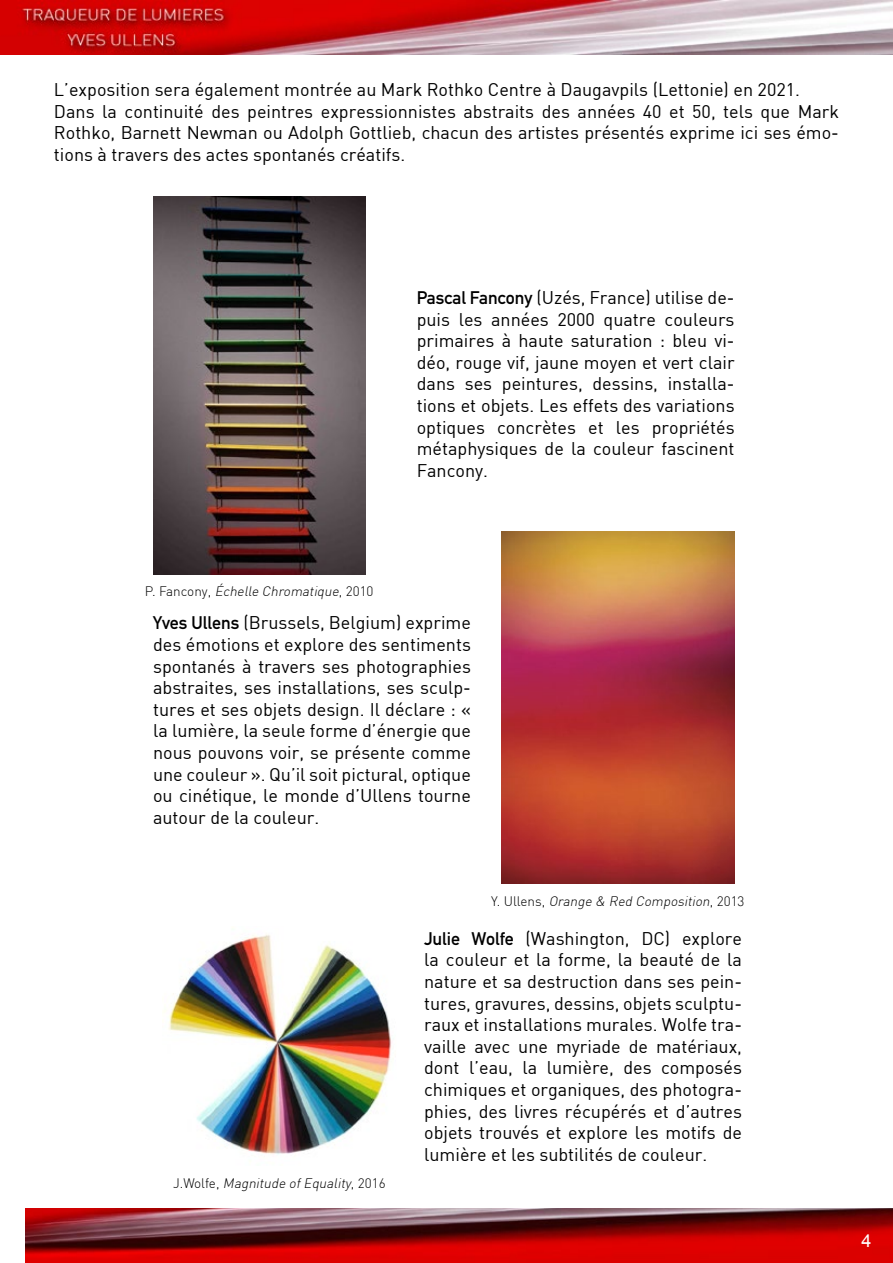
<style>
.page{position:relative;width:893px;height:1263px;background:#fff}
.page>*{position:absolute;margin:0;border:0;box-sizing:border-box;transform-origin:0 0}
.t1{font:18px/21.6px "DIN";color:#000;text-align:justify}
.t2{font:18px "Arial";color:#fff}
.t3{font:italic 300 13.5px "DIN";color:#000}
.s1{font-style:normal}
.s2{font-family:"DIN Alternate";font-weight:700}
</style>
<div class="page">
<img style="left:0;top:0;width:893px;height:54px">
<img style="left:26px;top:1209px;width:867px;height:54px">
<img style="left:153px;top:197px;width:212px;height:377px">
<img style="left:501px;top:531px;width:234px;height:353px">
<img style="left:164px;top:934px;width:228px;height:221px">
<p class="t1" style="left:54px;top:78px;width:786px;text-align:left">L’exposition sera également montrée au Mark Rothko Centre à Daugavpils (Lettonie) en 2021.<br>Dans la continuité des peintres expressionnistes abstraits des années 40 et 50, tels que Mark Rothko, Barnett Newman ou Adolph Gottlieb, chacun des artistes présentés exprime ici ses émo&shy;tions à travers des actes spontanés créatifs.</p>
<p class="t3" style="left:145px;top:583px;width:230px"><span class="s1">P. Fa n c o n y ,</span> Échelle Chromatique<span class="s1">, 2 0 1 0</span></p>
<p class="t1" style="left:417px;top:286px;width:319px"><span class="s2">Pascal Fancony</span> (Uzés, France) utilise de&shy;puis les années 2000 quatre couleurs primaires à haute saturation : bleu vi&shy;déo, rouge vif, jaune moyen et vert clair dans ses peintures, dessins, installa&shy;tions et objets. Les effets des variations optiques concrètes et les propriétés métaphysiques de la couleur fascinent Fancony.</p>
<p class="t1" style="left:153px;top:612px;width:319px"><span class="s2">Yves Ullens</span> (Brussels, Belgium) exprime des émotions et explore des sentiments spontanés à travers ses photographies abstraites, ses installations, ses sculp&shy;tures et ses objets design. Il déclare : « la lumière, la seule forme d’énergie que nous pouvons voir, se présente comme une couleur ». Qu’il soit pictural, optique ou cinétique, le monde d’Ullens tourne autour de la couleur.</p>
<p class="t3" style="left:491px;top:893px;width:255px"><span class="s1">Y. U l le n s ,</span> Orange &amp; Red Composition<span class="s1">, 2 0 1 3</span></p>
<p class="t3" style="left:173px;top:1175px;width:214px"><span class="s1">J . Wo lfe ,</span> Magnitude ofEquality<span class="s1">, 2 0 1 6</span></p>
<p class="t1" style="left:424px;top:927px;width:319px"><span class="s2">Julie Wolfe</span> (Washington, DC) explore la couleur et la forme, la beauté de la nature et sa destruction dans ses pein&shy;tures, gravures, dessins, objets sculptu&shy;raux et installations murales. Wolfe tra&shy;vaille avec une myriade de matériaux, dont l’eau, la lumière, des composés chimiques et organiques, des photogra&shy;phies, des livres récupérés et d’autres objets trouvés et explore les motifs de lumière et les subtilités de couleur.</p>
<p class="t2" style="left:862px;top:1228px;width:12px">4</p>
</div>
